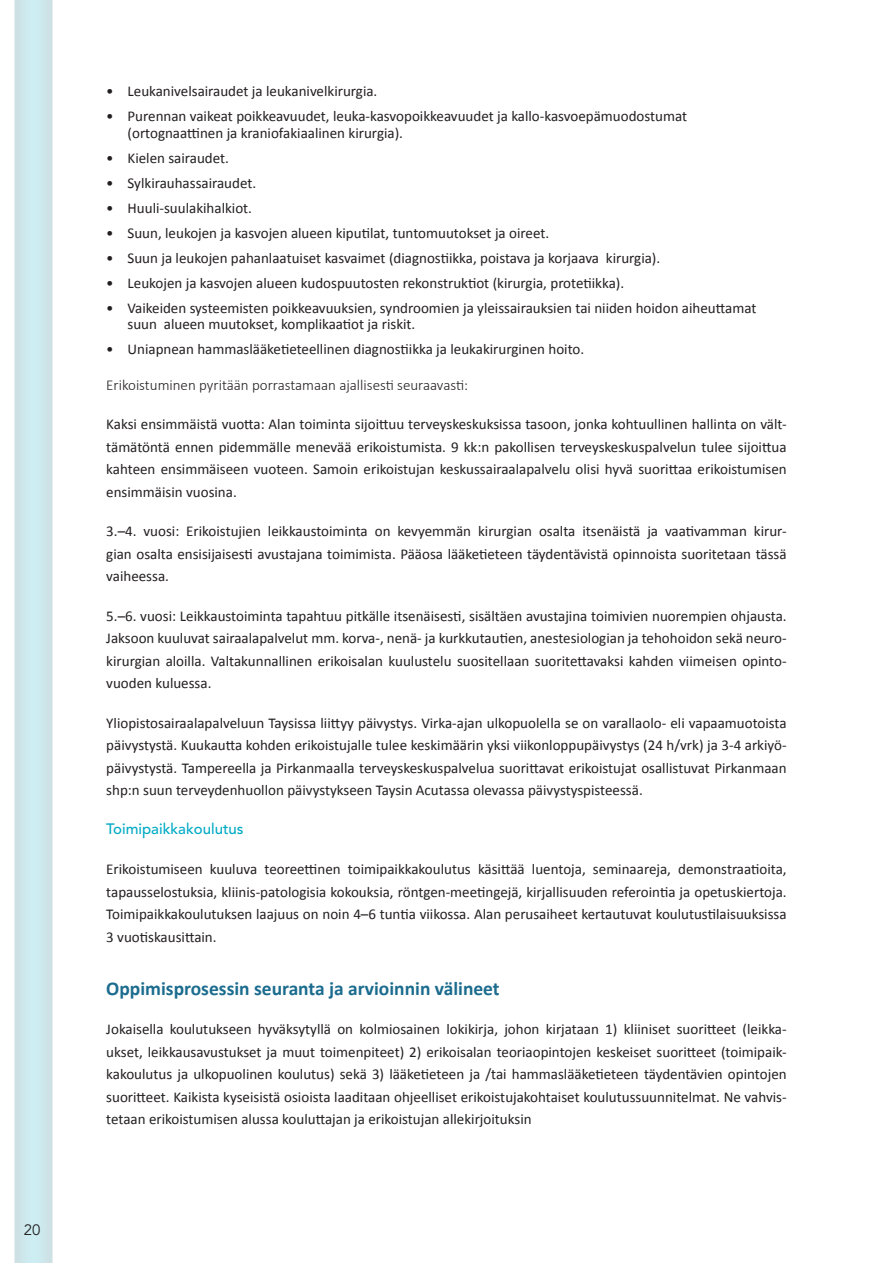
<style>
.page{position:relative;width:893px;height:1263px;background:#fff}
.page>*{position:absolute;margin:0;border:0;box-sizing:border-box;transform-origin:0 0}
.t1{font:700 19.5px "Calibri";color:#1b6c8e}
.t2{font:15px/22.5px "Calibri";color:#231f20;text-align:justify}
.t3{font:300 15px "Calibri";color:#231f20}
.t4{font:500 15px "Avenir LT Std";color:#00aac5}
.t5{font:15px "Avenir LT Std";color:#231f20}
</style>
<div class="page">
<div style="left:13px;top:0;width:40px;height:1263px;background:#cde8ed"></div>
<p class="t5" style="left:24px;top:1221px;width:18px">20</p>
<p class="t2" style="left:106px;top:80px;width:273px">• Leukanivelsairaudet ja leukanivelkirurgia.</p>
<p class="t2" style="left:128px;top:108px;width:561px;line-height:16.5px;text-indent:-21px">• Purennan vaikeat poikkeavuudet, leuka-kasvopoikkeavuudet ja kallo-kasvoepämuodostumat (ortognaattinen ja kraniofakiaalinen kirurgia).</p>
<p class="t2" style="left:106px;top:147px;width:124px">• Kielen sairaudet.</p>
<p class="t2" style="left:106px;top:172px;width:151px">• Sylkirauhassairaudet.</p>
<p class="t2" style="left:106px;top:197px;width:147px">• Huuli-suulakihalkiot.</p>
<p class="t2" style="left:106px;top:222px;width:444px">• Suun, leukojen ja kasvojen alueen kiputilat, tuntomuutokset ja oireet.</p>
<p class="t2" style="left:106px;top:247px;width:555px">• Suun ja leukojen pahanlaatuiset kasvaimet (diagnostiikka, poistava ja korjaava kirurgia).</p>
<p class="t2" style="left:106px;top:272px;width:519px">• Leukojen ja kasvojen alueen kudospuutosten rekonstruktiot (kirurgia, protetiikka).</p>
<p class="t2" style="left:128px;top:300px;width:630px;line-height:16.5px;text-indent:-21px">• Vaikeiden systeemisten poikkeavuuksien, syndroomien ja yleissairauksien tai niiden hoidon aiheuttamat suun alueen muutokset, komplikaatiot ja riskit.</p>
<p class="t2" style="left:106px;top:338px;width:479px">• Uniapnean hammaslääketieteellinen diagnostiikka ja leukakirurginen hoito.</p>
<p class="t3" style="left:106px;top:375px;width:363px">Erikoistuminen pyritään porrastamaan ajallisesti seuraavasti:</p>
<p class="t2" style="left:106px;top:413px;width:682px">Kaksi ensimmäistä vuotta: Alan toiminta sijoittuu terveyskeskuksissa tasoon, jonka kohtuullinen hallinta on vält&shy;tämätöntä ennen pidemmälle menevää erikoistumista. 9 kk:n pakollisen terveyskeskuspalvelun tulee sijoittua kahteen ensimmäiseen vuoteen. Samoin erikoistujan keskussairaalapalvelu olisi hyvä suorittaa erikoistumisen ensimmäisin vuosina.</p>
<p class="t2" style="left:106px;top:520px;width:682px">3.–4. vuosi: Erikoistujien leikkaustoiminta on kevyemmän kirurgian osalta itsenäistä ja vaativamman kirur&shy;gian osalta ensisijaisesti avustajana toimimista. Pääosa lääketieteen täydentävistä opinnoista suoritetaan tässä vaiheessa.</p>
<p class="t2" style="left:106px;top:604px;width:682px">5.–6. vuosi: Leikkaustoiminta tapahtuu pitkälle itsenäisesti, sisältäen avustajina toimivien nuorempien ohjausta.<br>Jaksoon kuuluvat sairaalapalvelut mm. korva-, nenä- ja kurkkutautien, anestesiologian ja tehohoidon sekä neuro&shy;kirurgian aloilla. Valtakunnallinen erikoisalan kuulustelu suositellaan suoritettavaksi kahden viimeisen opinto&shy;vuoden kuluessa.</p>
<p class="t2" style="left:106px;top:711px;width:682px">Yliopistosairaalapalveluun Taysissa liittyy päivystys. Virka-ajan ulkopuolella se on varallaolo- eli vapaamuotoista päivystystä. Kuukautta kohden erikoistujalle tulee keskimäärin yksi viikonloppupäivystys (24 h/vrk) ja 3-4 arkiyö&shy;päivystystä. Tampereella ja Pirkanmaalla terveyskeskuspalvelua suorittavat erikoistujat osallistuvat Pirkanmaan shp:n suun terveydenhuollon päivystykseen Taysin Acutassa olevassa päivystyspisteessä.</p>
<p class="t4" style="left:106px;top:821px;width:139px">Toimipaikkakoulutus</p>
<p class="t2" style="left:106px;top:858px;width:682px">Erikoistumiseen kuuluva teoreettinen toimipaikkakoulutus käsittää luentoja, seminaareja, demonstraatioita, tapausselostuksia, kliinis-patologisia kokouksia, röntgen-meetingejä, kirjallisuuden referointia ja opetuskiertoja.<br>Toimipaikkakoulutuksen laajuus on noin 4–6 tuntia viikossa. Alan perusaiheet kertautuvat koulutustilaisuuksissa 3 vuotiskausittain.</p>
<h1 class="t1" style="left:106px;top:976px;width:395px">Oppimisprosessin seuranta ja arvioinnin välineet</h1>
<p class="t2" style="left:106px;top:1018px;width:682px">Jokaisella koulutukseen hyväksytyllä on kolmiosainen lokikirja, johon kirjataan 1) kliiniset suoritteet (leikka&shy;ukset, leikkausavustukset ja muut toimenpiteet) 2) erikoisalan teoriaopintojen keskeiset suoritteet (toimipaik&shy;kakoulutus ja ulkopuolinen koulutus) sekä 3) lääketieteen ja /tai hammaslääketieteen täydentävien opintojen suoritteet. Kaikista kyseisistä osioista laaditaan ohjeelliset erikoistujakohtaiset koulutussuunnitelmat. Ne vahvis&shy;tetaan erikoistumisen alussa kouluttajan ja erikoistujan allekirjoituksin</p>
</div>
